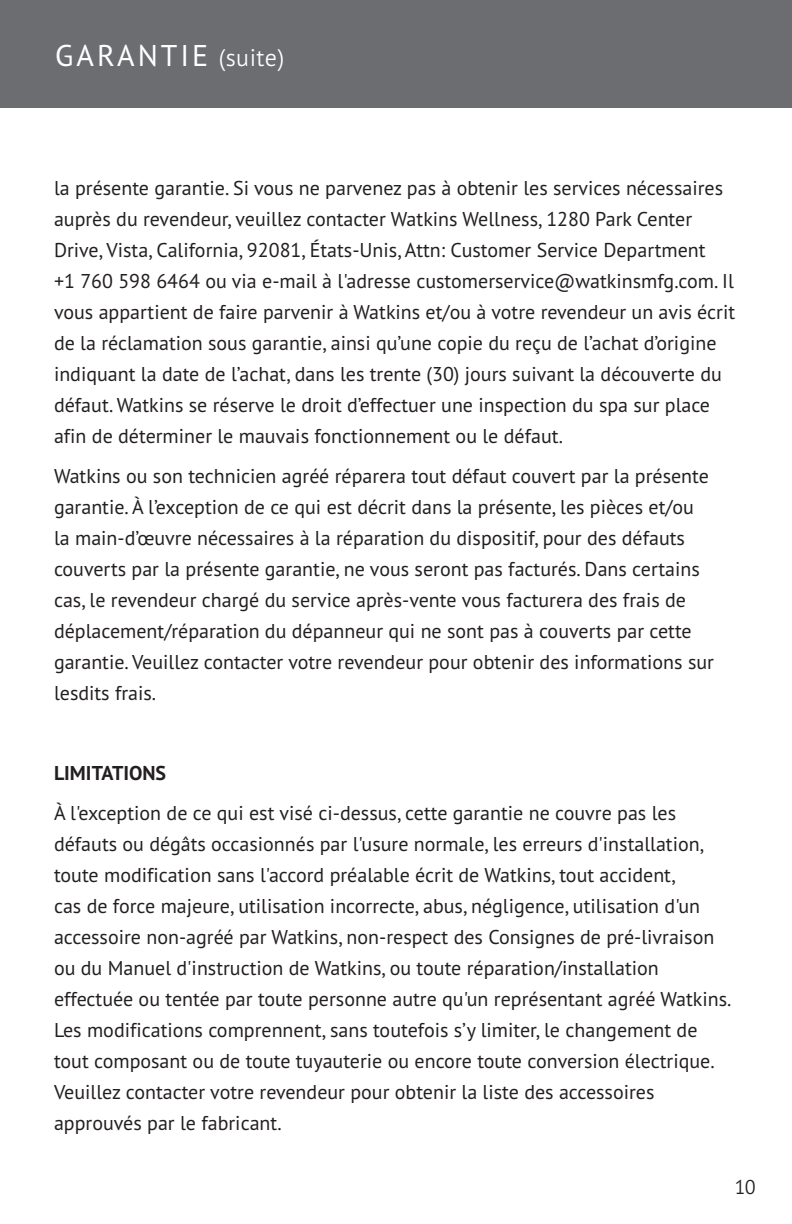
<style>
.page{position:relative;width:792px;height:1224px;background:#fff}
.page>*{position:absolute;margin:0;border:0;box-sizing:border-box;transform-origin:0 0}
.t1{font:30px "PT Sans Pro";letter-spacing:.1em;color:#fff}
.t2{font:20px/31px "PT Sans Pro";color:#231f20}
.t3{font:700 20px "PT Sans Pro";color:#231f20}
.t4{font:300 20px "PT Sans Pro";color:#231f20}
.s1{font-weight:300;font-size:24px}
</style>
<div class="page">
<div style="left:0;top:0;width:792px;height:108px;background:#6c6d70"></div>
<h1 class="t1" style="left:55px;top:36px;width:230px">GARANTIE <span class="s1">(suite)</span></h1>
<p class="t2" style="left:54px;top:172px;width:683px">la présente garantie. Si vous ne parvenez pas à obtenir les services nécessaires auprès du revendeur, veuillez contacter Watkins Wellness, 1280 Park Center Drive, Vista, California, 92081, États-Unis, Attn: Customer Service Department<br>+1 760 598 6464 ou via e-mail à l'adresse customerservice@watkinsmfg.com. Il vous appartient de faire parvenir à Watkins et/ou à votre revendeur un avis écrit de la réclamation sous garantie, ainsi qu’une copie du reçu de l’achat d’origine indiquant la date de l’achat, dans les trente (30) jours suivant la découverte du défaut. Watkins se réserve le droit d’effectuer une inspection du spa sur place afin de déterminer le mauvais fonctionnement ou le défaut.</p>
<p class="t2" style="left:54px;top:460px;width:662px">Watkins ou son technicien agréé réparera tout défaut couvert par la présente garantie. À l’exception de ce qui est décrit dans la présente, les pièces et/ou la main-d’œuvre nécessaires à la réparation du dispositif, pour des défauts couverts par la présente garantie, ne vous seront pas facturés. Dans certains cas, le revendeur chargé du service après-vente vous facturera des frais de déplacement/réparation du dépanneur qui ne sont pas à couverts par cette garantie. Veuillez contacter votre revendeur pour obtenir des informations sur lesdits frais.</p>
<p class="t3" style="left:54px;top:760px;width:114px">LIMITATIONS</p>
<p class="t2" style="left:54px;top:797px;width:679px">À l'exception de ce qui est visé ci-dessus, cette garantie ne couvre pas les défauts ou dégâts occasionnés par l'usure normale, les erreurs d'installation, toute modification sans l'accord préalable écrit de Watkins, tout accident,<br>cas de force majeure, utilisation incorrecte, abus, négligence, utilisation d'un accessoire non-agréé par Watkins, non-respect des Consignes de pré-livraison ou du Manuel d'instruction de Watkins, ou toute réparation/installation effectuée ou tentée par toute personne autre qu'un représentant agréé Watkins.<br>Les modifications comprennent, sans toutefois s’y limiter, le changement de tout composant ou de toute tuyauterie ou encore toute conversion électrique.<br>Veuillez contacter votre revendeur pour obtenir la liste des accessoires approuvés par le fabricant.</p>
<p class="t4" style="left:734px;top:1174px;width:23px">10</p>
</div>
